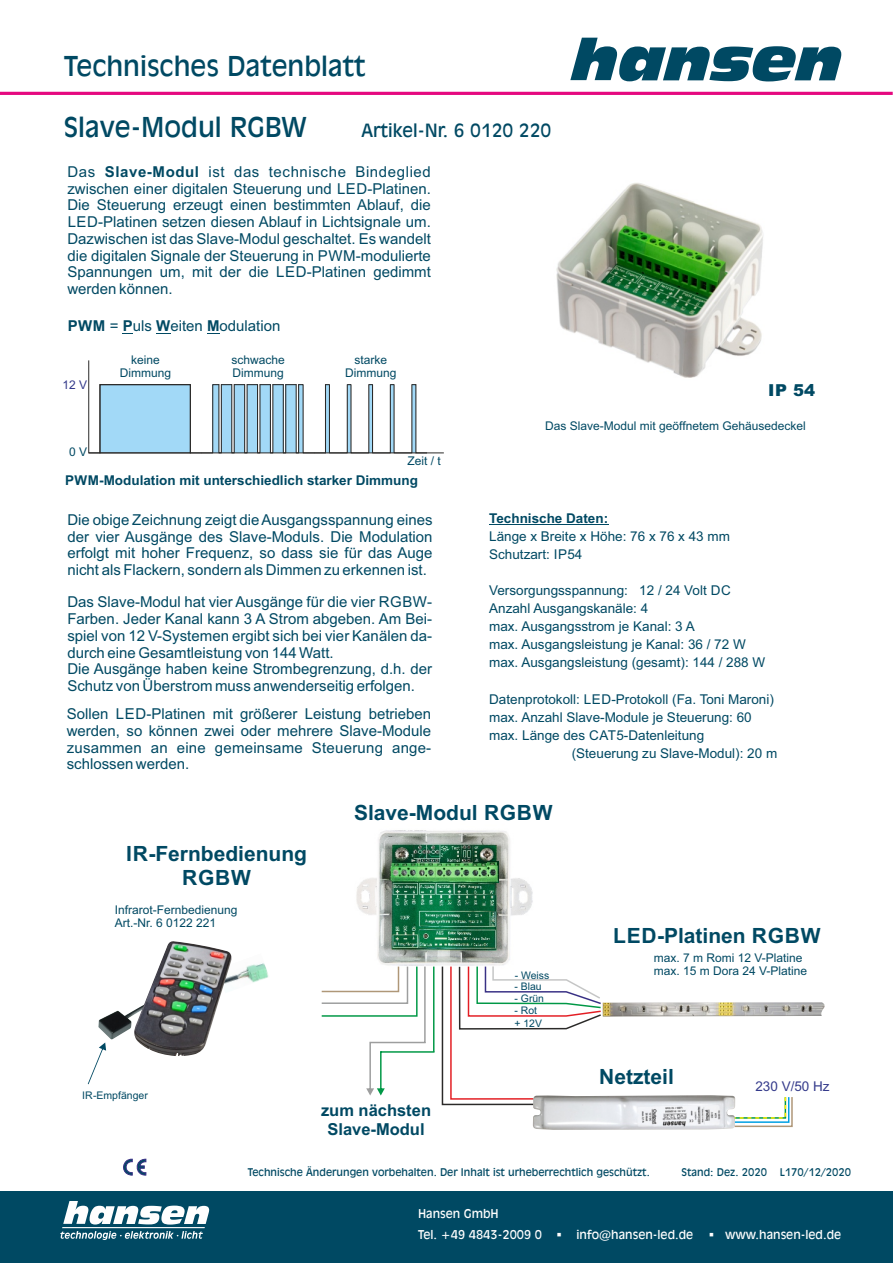
<style>
.page{position:relative;width:893px;height:1263px;background:#fff}
.page>*{position:absolute;margin:0;border:0;box-sizing:border-box;transform-origin:0 0}
.t1{font:27px "Incised 901 BT";color:#004963}
.t2{font:700 21px/23.4px "Arial";color:#004963;text-align:center}
.t3{font:18px "Incised 901 BT";color:#004963}
.t4{font:700 16.5px/18.5px "Arial";color:#004963;text-align:center}
.t5{font:900 16.5px "Arial";color:#004963}
.t6{font:15px/16.8px "Arial";color:#004963;text-align:justify}
.t7{font:13.5px/18.1px "Arial";color:#004963}
.t8{font:700 13.5px "Arial";color:#004963}
.t9{font:13.5px "Arial";color:#343a8b}
.t10{font:12px/13.4px "Arial";color:#004963}
.t11{font:12px/21.8px "Incised 901 BT";color:#fefefe}
.t12{font:12px "Arial";color:#343a8b}
.t13{font:10.5px "Incised 901 BT";color:#004963}
.t14{font:10.5px "Arial";color:#004963}
.t15{font:10.35px "Arial";color:#004963}
.s1{font-weight:700}
</style>
<div class="page">
<img style="left:356px;top:830px;width:177px;height:149px">
<img style="left:487px;top:862px;width:12px;height:20px">
<svg style="left:123px;top:1159px;width:23px;height:16px"></svg>
<svg style="left:88px;top:360px;width:356px;height:94px"></svg>
<div style="left:329px;top:384px;width:19px;height:69px;border:1px solid #2b2a29"></div>
<div style="left:350px;top:384px;width:19px;height:69px;border:1px solid #2b2a29"></div>
<div style="left:372px;top:384px;width:19px;height:69px;border:1px solid #2b2a29"></div>
<svg style="left:156px;top:333px;width:14px;height:1px"></svg>
<svg style="left:207px;top:333px;width:12px;height:1px"></svg>
<img style="left:232px;top:963px;width:37px;height:20px">
<img style="left:98px;top:1010px;width:36px;height:30px">
<img style="left:134px;top:941px;width:98px;height:115px">
<svg style="left:88px;top:1042px;width:18px;height:42px"></svg>
<img style="left:556px;top:183px;width:207px;height:195px">
<svg style="left:321px;top:965px;width:113px;height:130px"></svg>
<img style="left:533px;top:1095px;width:200px;height:35px">
<img style="left:603px;top:1002px;width:222px;height:14px">
<svg style="left:733px;top:1096px;width:60px;height:32px"></svg>
<svg style="left:441px;top:965px;width:162px;height:141px"></svg>
<hr style="left:489px;top:524px;width:119px;height:1px;background:#004963">
<hr style="left:0;top:92px;width:893px;height:3px;background:#e5097f">
<svg style="left:570px;top:38px;width:271px;height:43px"></svg>
<div style="left:0;top:1192px;width:893px;height:71px;background:#004963"></div>
<svg style="left:60px;top:1231px;width:143px;height:9px"></svg>
<hr style="left:62px;top:1227px;width:143px;height:1px;background:#fefefe">
<svg style="left:63px;top:1201px;width:146px;height:23px"></svg>
<h1 class="t1" style="left:64px;top:56px;width:303px">Technisches Datenblatt</h1>
<h1 class="t1" style="left:64px;top:116px;width:245px">Slave-Modul RGBW</h1>
<p class="t3" style="left:361px;top:123px;width:191px">Artikel-Nr. 6 0120 220</p>
<p class="t6" style="left:67px;top:165px;width:365px">Das <span class="s1">Slave-Modul</span> ist das technische Bindeglied zwischen einer digitalen Steuerung und LED-Platinen.<br>Die Steuerung erzeugt einen bestimmten Ablauf, die LED-Platinen setzen diesen Ablauf in Lichtsignale um.<br>Dazwischen ist das Slave-Modul geschaltet. Es wandelt die digitalen Signale der Steuerung in PWM-modulierte Spannungen um, mit der die LED-Platinen gedimmt werden können.</p>
<p class="t6" style="left:68px;top:319px;width:214px"><span class="s1">PWM</span> = <span class="s1">P</span>uls <span class="s1">W</span>eiten <span class="s1">M</span>odulation</p>
<p class="t12" style="left:63px;top:380px;width:26px">12 V</p>
<p class="t10" style="left:69px;top:446px;width:20px">0 V</p>
<p class="t10" style="left:120px;top:354px;width:53px;text-align:center">keine<br>Dimmung</p>
<p class="t10" style="left:231px;top:354px;width:55px">schwache<br>Dimmung</p>
<p class="t10" style="left:345px;top:354px;width:53px;text-align:center">starke<br>Dimmung</p>
<p class="t10" style="left:407px;top:455px;width:35px">Zeit / t</p>
<p class="t8" style="left:65px;top:475px;width:354px">PWM-Modulation mit unterschiedlich starker Dimmung</p>
<p class="t6" style="left:67px;top:513px;width:367px">Die obige Zeichnung zeigt die Ausgangsspannung eines der vier Ausgänge des Slave-Moduls. Die Modulation erfolgt mit hoher Frequenz, so dass sie für das Auge nicht als Flackern, sondern als Dimmen zu erkennen ist.</p>
<p class="t6" style="left:67px;top:595px;width:366px;text-align:left">Das Slave-Modul hat vier Ausgänge für die vier RGBW-Farben. Jeder Kanal kann 3 A Strom abgeben. Am Bei&shy;spiel von 12 V-Systemen ergibt sich bei vier Kanälen da&shy;durch eine Gesamtleistung von 144 Watt.<br>Die Ausgänge haben keine Strombegrenzung, d.h. der Schutz von Überstrom muss anwenderseitig erfolgen.</p>
<p class="t6" style="left:67px;top:707px;width:366px">Sollen LED-Platinen mit größerer Leistung betrieben werden, so können zwei oder mehrere Slave-Module zusammen an eine gemeinsame Steuerung ange&shy;schlossen werden.</p>
<p class="t5" style="left:768px;top:385px;width:48px">IP 54</p>
<p class="t10" style="left:545px;top:420px;width:262px">Das Slave-Modul mit geöffnetem Gehäusedeckel</p>
<p class="t8" style="left:489px;top:513px;width:121px">Technische Daten:</p>
<p class="t7" style="left:489px;top:528px;width:242px">Länge x Breite x Höhe: 76 x 76 x 43 mm<br>Schutzart: IP54</p>
<p class="t7" style="left:489px;top:582px;width:278px">Versorgungsspannung: 12 / 24 Volt DC Anzahl Ausgangskanäle: 4<br>max. Ausgangsstrom je Kanal: 3 A<br>max. Ausgangsleistung je Kanal: 36 / 72 W max. Ausgangsleistung (gesamt): 144 / 288 W</p>
<p class="t7" style="left:489px;top:691px;width:286px">Datenprotokoll: LED-Protokoll (Fa. Toni Maroni)</p>
<p class="t7" style="left:489px;top:709px;width:264px">max. Anzahl Slave-Module je Steuerung: 60</p>
<p class="t7" style="left:489px;top:727px;width:217px">max. Länge des CAT5-Datenleitung</p>
<p class="t7" style="left:572px;top:745px;width:207px">(Steuerung zu Slave-Modul): 20 m</p>
<h2 class="t2" style="left:126px;top:844px;width:182px">IR-Fernbedienung<br>RGBW</h2>
<p class="t10" style="left:115px;top:904px;width:124px">Infrarot-Fernbedienung<br>Art.-Nr. 6 0122 221</p>
<h2 class="t2" style="left:354px;top:802px;width:200px">Slave-Modul RGBW</h2>
<p class="t15" style="left:515px;top:971px;width:36px">- Weiss</p>
<p class="t15" style="left:514px;top:983px;width:29px">- Blau</p>
<p class="t15" style="left:514px;top:1019px;width:29px">+ 12V</p>
<p class="t15" style="left:514px;top:994px;width:31px">- Grün</p>
<p class="t15" style="left:514px;top:1007px;width:24px">- Rot</p>
<p class="t14" style="left:82px;top:1091px;width:67px">IR-Empfänger</p>
<p class="t4" style="left:321px;top:1103px;width:112px">zum nächsten<br>Slave-Modul</p>
<h2 class="t2" style="left:613px;top:925px;width:209px">LED-Platinen RGBW</h2>
<p class="t10" style="left:654px;top:952px;width:155px">max. 7 m Romi 12 V-Platine max. 15 m Dora 24 V-Platine</p>
<h2 class="t2" style="left:599px;top:1067px;width:76px">Netzteil</h2>
<p class="t9" style="left:755px;top:1081px;width:76px">230 V/50 Hz</p>
<p class="t13" style="left:248px;top:1168px;width:404px">Technische Änderungen vorbehalten. Der Inhalt ist urheberrechtlich geschützt.</p>
<p class="t13" style="left:681px;top:1168px;width:171px">Stand: Dez. 2020 L170/12/2020</p>
<p class="t11" style="left:418px;top:1203px;width:277px">Hansen GmbH<br>Tel. +49 4843-2009 0 ▪ info@hansen-led.de</p>
<p class="t11" style="left:709px;top:1225px;width:134px">▪ www.hansen-led.de</p>
</div>
